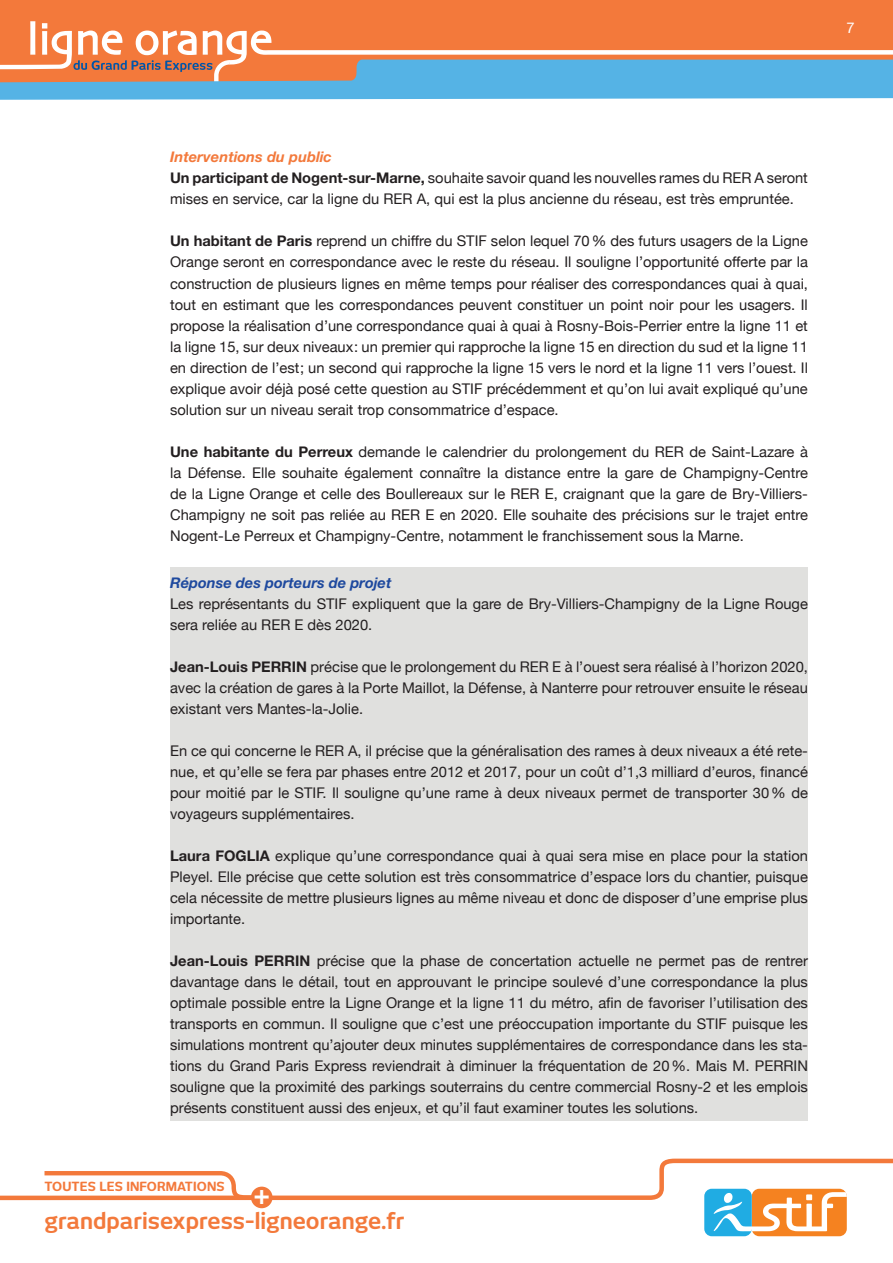
<style>
.page{position:relative;width:893px;height:1263px;background:#fff}
.page>*{position:absolute;margin:0;border:0;box-sizing:border-box;transform-origin:0 0}
.t1{font:700 27.6px "Helvetica Neue";color:#fff}
.t2{font:700 22.35px "New June";color:#f3793b}
.t3{font:14.7px/21px "Helvetica Neue";color:#231f20;text-align:justify}
.t4{font:italic 700 14.7px "Helvetica Neue";color:#1e499e}
.t5{font:14.7px "Helvetica Neue";color:#fff}
.t6{font:700 12.45px "New June";letter-spacing:.01em;color:#f3793b}
.s1{font-weight:700;font-style:italic;color:#f3793b}
.s2{font-weight:700}
</style>
<div class="page">
<div style="left:0;top:0;width:893px;height:83px;background:#f3793b"></div>
<svg style="left:0;top:21px;width:893px;height:79px"></svg>
<svg style="left:0;top:1158px;width:893px;height:51px"></svg>
<svg style="left:750px;top:1187px;width:99px;height:51px"></svg>
<svg style="left:702px;top:1187px;width:52px;height:51px"></svg>
<div style="left:752px;top:1189px;width:95px;height:47px;background:#f58220;border-radius:8px"></div>
<div style="left:704px;top:1189px;width:48px;height:47px;background:#20ace3;border-radius:7px"></div>
<svg style="left:705px;top:1181px;width:142px;height:50px"></svg>
<svg style="left:40px;top:1169px;width:230px;height:33px"></svg>
<div style="left:251px;top:1186px;width:22px;height:22px;background:#f3793b;border-radius:50%"></div>
<div style="left:170px;top:567px;width:638px;height:554px;background:#e0e0de"></div>
<p class="t5" style="left:846px;top:17px;width:10px">7</p>
<p class="t3" style="left:170px;top:148px;width:639px;text-align:left"><span class="s1">Interventions du public<br></span><span class="s2">Un participant de Nogent-sur-Marne,</span> souhaite savoir quand les nouvelles rames du RER A seront mises en service, car la ligne du RER A, qui est la plus ancienne du réseau, est très empruntée.</p>
<p class="t3" style="left:170px;top:232px;width:639px"><span class="s2">Un habitant de Paris</span> reprend un chiffre du STIF selon lequel 70 % des futurs usagers de la Ligne Orange seront en correspondance avec le reste du réseau. Il souligne l’opportunité offerte par la construction de plusieurs lignes en même temps pour réaliser des correspondances quai à quai, tout en estimant que les correspondances peuvent constituer un point noir pour les usagers. Il propose la réalisation d’une correspondance quai à quai à Rosny-Bois-Perrier entre la ligne 11 et la ligne 15, sur deux niveaux : un premier qui rapproche la ligne 15 en direction du sud et la ligne 11 en direction de l’est ; un second qui rapproche la ligne 15 vers le nord et la ligne 11 vers l’ouest. Il explique avoir déjà posé cette question au STIF précédemment et qu’on lui avait expliqué qu’une solution sur un niveau serait trop consommatrice d’espace.</p>
<p class="t3" style="left:170px;top:442px;width:639px"><span class="s2">Une habitante du Perreux</span> demande le calendrier du prolongement du RER de Saint-Lazare à la Défense. Elle souhaite également connaître la distance entre la gare de Champigny-Centre de la Ligne Orange et celle des Boullereaux sur le RER E, craignant que la gare de Bry-Villiers-Champigny ne soit pas reliée au RER E en 2020. Elle souhaite des précisions sur le trajet entre Nogent-Le Perreux et Champigny-Centre, notamment le franchissement sous la Marne.</p>
<p class="t4" style="left:170px;top:573px;width:223px">Réponse des porteurs de projet</p>
<p class="t3" style="left:170px;top:594px;width:639px">Les représentants du STIF expliquent que la gare de Bry-Villiers-Champigny de la Ligne Rouge sera reliée au RER E dès 2020.</p>
<p class="t3" style="left:170px;top:657px;width:639px"><span class="s2">Jean-Louis PERRIN</span> précise que le prolongement du RER E à l’ouest sera réalisé à l’horizon 2020, avec la création de gares à la Porte Maillot, la Défense, à Nanterre pour retrouver ensuite le réseau existant vers Mantes-la-Jolie.</p>
<p class="t3" style="left:170px;top:741px;width:639px">En ce qui concerne le RER A, il précise que la généralisation des rames à deux niveaux a été rete&shy;nue, et qu’elle se fera par phases entre 2012 et 2017, pour un coût d’1,3 milliard d’euros, financé pour moitié par le STIF. Il souligne qu’une rame à deux niveaux permet de transporter 30 % de voyageurs supplémentaires.</p>
<p class="t3" style="left:170px;top:846px;width:639px"><span class="s2">Laura FOGLIA</span> explique qu’une correspondance quai à quai sera mise en place pour la station Pleyel. Elle précise que cette solution est très consommatrice d’espace lors du chantier, puisque cela nécessite de mettre plusieurs lignes au même niveau et donc de disposer d’une emprise plus importante.</p>
<p class="t3" style="left:170px;top:951px;width:639px"><span class="s2">Jean-Louis PERRIN</span> précise que la phase de concertation actuelle ne permet pas de rentrer davantage dans le détail, tout en approuvant le principe soulevé d’une correspondance la plus optimale possible entre la Ligne Orange et la ligne 11 du métro, afin de favoriser l’utilisation des transports en commun. Il souligne que c’est une préoccupation importante du STIF puisque les simulations montrent qu’ajouter deux minutes supplémentaires de correspondance dans les sta&shy;tions du Grand Paris Express reviendrait à diminuer la fréquentation de 20 %. Mais M. PERRIN souligne que la proximité des parkings souterrains du centre commercial Rosny-2 et les emplois présents constituent aussi des enjeux, et qu’il faut examiner toutes les solutions.</p>
<p class="t6" style="left:45px;top:1179px;width:182px">Toutes les informations</p>
<h1 class="t1" style="left:253px;top:1177px;width:18px">+</h1>
<h2 class="t2" style="left:45px;top:1208px;width:361px">grandparisexpress-ligneorange.fr</h2>
</div>
